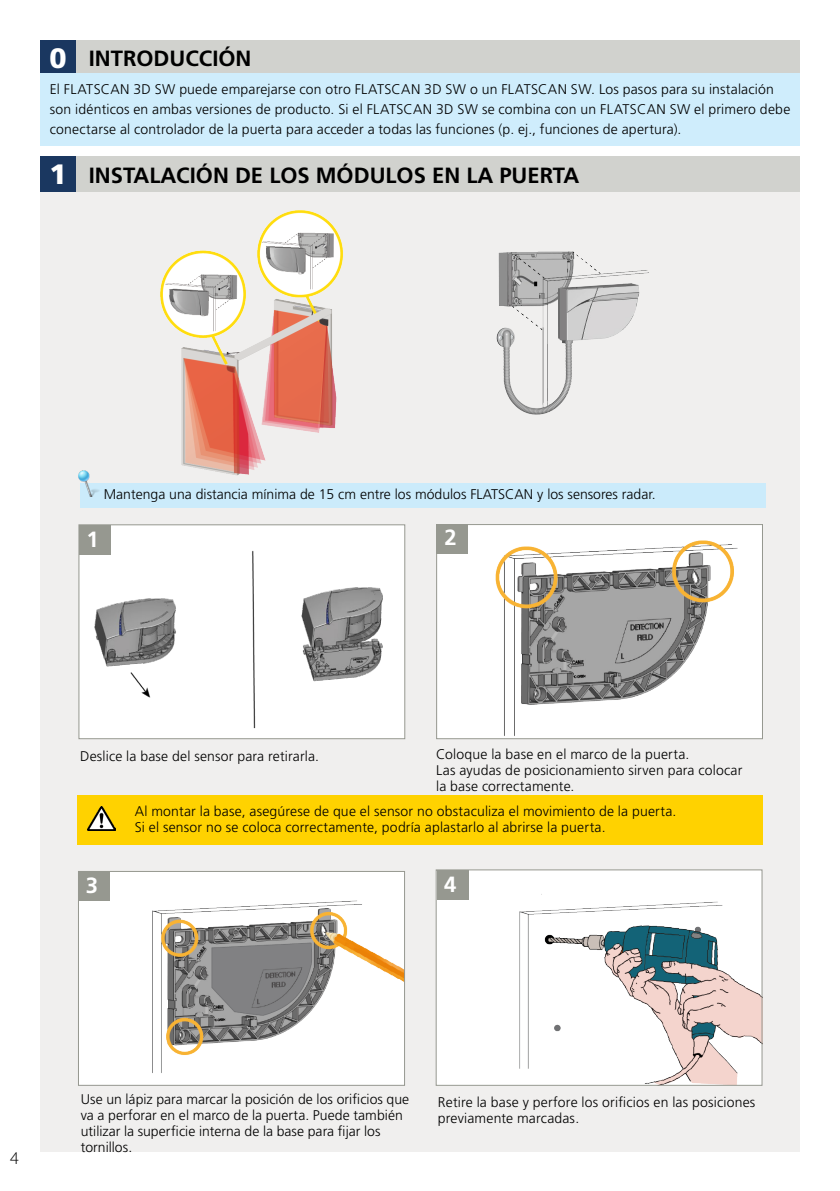
<style>
.page{position:relative;width:840px;height:1191px;background:#fff}
.page>*{position:absolute;margin:0;border:0;box-sizing:border-box;transform-origin:0 0}
.t1{font:900 28px "Frutiger LT Std";color:#fff}
.t2{font:700 22px "Frutiger LT Std";color:#000}
.t3{font:700 22px "Frutiger LT Std";color:#fff}
.t4{font:300 18px "Myriad Pro";color:#000}
.t5{font:300 14px/16px "Frutiger LT Std";letter-spacing:.01em;color:#000}
</style>
<div class="page">
<div style="left:40px;top:179px;width:759px;height:972px;background:#f0efee"></div>
<div style="left:40px;top:156px;width:759px;height:36px;background:#d1d2ce"></div>
<div style="left:40px;top:156px;width:35px;height:36px;background:#1a3760"></div>
<img style="left:160px;top:210px;width:183px;height:266px">
<img style="left:496px;top:251px;width:153px;height:164px">
<img style="left:80px;top:526px;width:323px;height:211px">
<div style="left:78px;top:524px;width:327px;height:215px;border:1px solid #969890"></div>
<div style="left:79px;top:525px;width:31px;height:29px;background:#969890"></div>
<img style="left:438px;top:526px;width:322px;height:211px">
<div style="left:436px;top:524px;width:326px;height:215px;border:1px solid #969890"></div>
<div style="left:436px;top:524px;width:31px;height:29px;background:#969890"></div>
<div style="left:80px;top:483px;width:684px;height:24px;background:#cbebfb"></div>
<img style="left:80px;top:873px;width:323px;height:210px">
<div style="left:78px;top:871px;width:327px;height:214px;border:1px solid #969890"></div>
<div style="left:78px;top:871px;width:31px;height:29px;background:#969890"></div>
<div style="left:78px;top:795px;width:684px;height:49px;background:#ffd200"></div>
<img style="left:88px;top:806px;width:28px;height:24px">
<img style="left:437px;top:871px;width:323px;height:212px">
<div style="left:435px;top:869px;width:327px;height:216px;border:1px solid #969890"></div>
<div style="left:436px;top:870px;width:32px;height:29px;background:#969890"></div>
<img style="left:78px;top:470px;width:21px;height:26px">
<div style="left:40px;top:40px;width:759px;height:36px;background:#d1d2ce"></div>
<div style="left:40px;top:40px;width:35px;height:36px;background:#1a3760"></div>
<div style="left:40px;top:73px;width:759px;height:73px;background:#cfedfc"></div>
<h1 class="t1" style="left:49px;top:41px;width:19px">0</h1>
<h2 class="t2" style="left:89px;top:46px;width:164px">INTRODUCCIÓN</h2>
<p class="t5" style="left:50px;top:79px;width:741px;line-height:20px">El FLATSCAN 3D SW puede emparejarse con otro FLATSCAN 3D SW o un FLATSCAN SW. Los pasos para su instalación son idénticos en ambas versiones de producto. Si el FLATSCAN 3D SW se combina con un FLATSCAN SW el primero debe conectarse al controlador de la puerta para acceder a todas las funciones (p. ej., funciones de apertura).</p>
<h1 class="t1" style="left:49px;top:158px;width:19px">1</h1>
<h2 class="t2" style="left:89px;top:162px;width:491px">INSTALACIÓN DE LOS MÓDULOS EN LA PUERTA</h2>
<p class="t5" style="left:104px;top:486px;width:553px">Mantenga una distancia mínima de 15 cm entre los módulos FLATSCAN y los sensores radar.</p>
<h2 class="t3" style="left:86px;top:526px;width:14px">1</h2>
<h2 class="t3" style="left:444px;top:524px;width:14px">2</h2>
<p class="t5" style="left:80px;top:748px;width:240px">Deslice la base del sensor para retirarla.</p>
<p class="t5" style="left:436px;top:746px;width:307px">Coloque la base en el marco de la puerta.<br>Las ayudas de posicionamiento sirven para colocar la base correctamente.</p>
<p class="t5" style="left:135px;top:803px;width:543px">Al montar la base, asegúrese de que el sensor no obstaculiza el movimiento de la puerta.<br>Si el sensor no se coloca correctamente, podría aplastarlo al abrirse la puerta.</p>
<h2 class="t3" style="left:86px;top:872px;width:14px">3</h2>
<h2 class="t3" style="left:444px;top:871px;width:14px">4</h2>
<p class="t4" style="left:10px;top:1146px;width:10px">4</p>
<p class="t5" style="left:81px;top:1091px;width:330px">Use un lápiz para marcar la posición de los orificios que va a perforar en el marco de la puerta. Puede también utilizar la superficie interna de la base para fijar los tornillos.</p>
<p class="t5" style="left:437px;top:1094px;width:319px">Retire la base y perfore los orificios en las posiciones previamente marcadas.</p>
</div>
